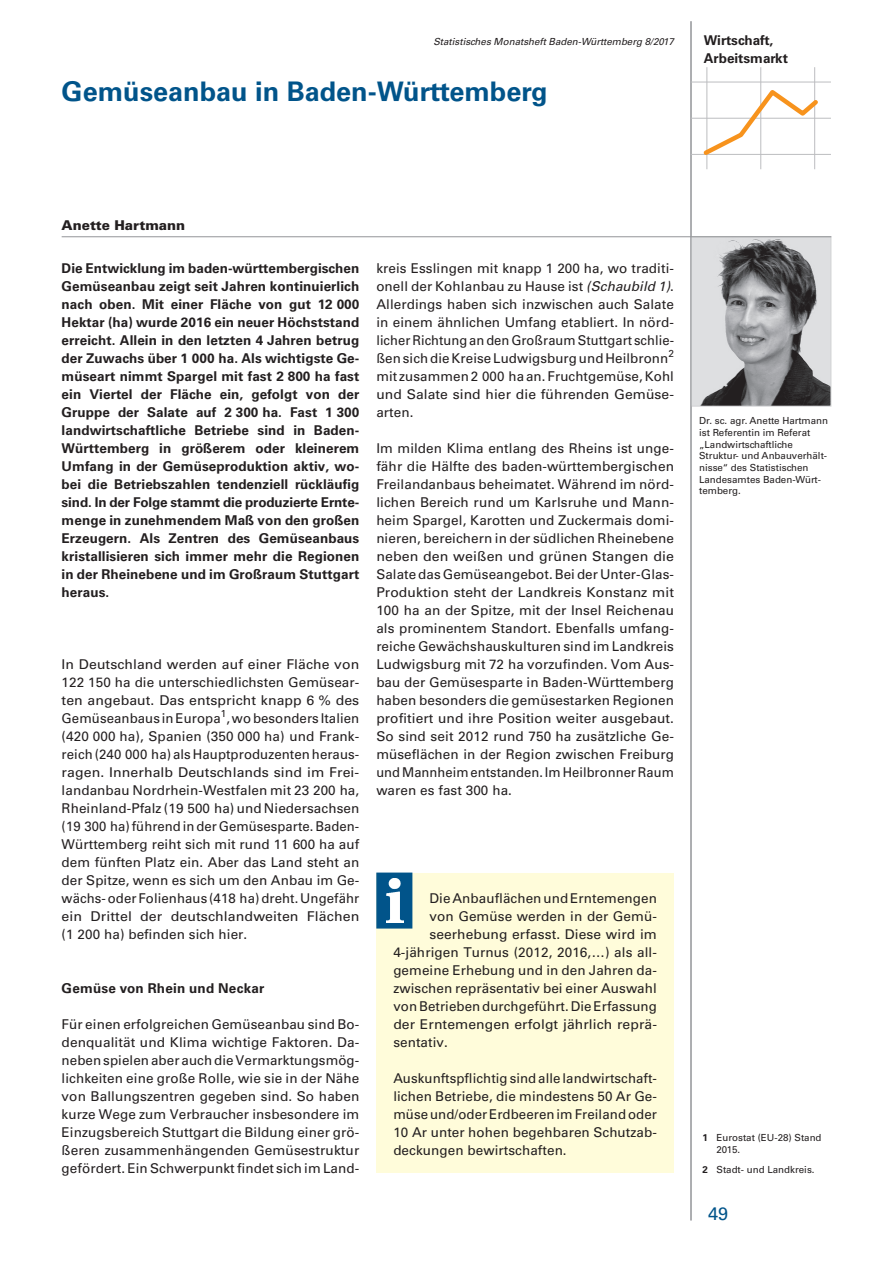
<style>
.page{position:relative;width:893px;height:1263px;background:#fff}
.page>*{position:absolute;margin:0;border:0;box-sizing:border-box;transform-origin:0 0}
.t1{font:700 27px "Univers";color:#01548a}
.t2{font:18px "Univers";color:#01548a}
.t3{font:13.5px/18px "Univers";letter-spacing:.005em;color:#231f20;text-align:justify}
.t4{font:700 13.5px/18px "Univers";letter-spacing:.005em;color:#231f20}
.t5{font:13.5px/18px "Univers";letter-spacing:.005em;color:#231f20;text-align:justify;scale:1.04 1}
.t6{font:900 13.5px "Univers";color:#231f20}
.t7{font:9.75px/11.7px "Univers";color:#231f20}
.t8{font:italic 9.75px "Univers";color:#231f20}
.s1{font-style:italic}
.s2{font-weight:700}
</style>
<div class="page">
<img style="left:693px;top:238px;width:136px;height:166px">
<div style="left:691px;top:236px;width:140px;height:170px;border:1px solid #d1d2d4"></div>
<hr style="left:62px;top:236px;width:769px;height:1px;background:#939598">
<hr style="left:691px;top:21px;width:1px;height:1199px;background:#939598">
<hr style="left:691px;top:82px;width:140px;height:1px;background:#bcbdc0">
<hr style="left:691px;top:118px;width:140px;height:1px;background:#bcbdc0">
<hr style="left:691px;top:154px;width:140px;height:1px;background:#bcbdc0">
<hr style="left:707px;top:67px;width:1px;height:102px;background:#bcbdc0">
<hr style="left:760px;top:67px;width:1px;height:102px;background:#bcbdc0">
<hr style="left:814px;top:67px;width:1px;height:102px;background:#bcbdc0">
<svg style="left:700px;top:86px;width:122px;height:73px"></svg>
<div style="left:376px;top:873px;width:298px;height:300px;background:#fffcda"></div>
<div style="left:376px;top:872px;width:36px;height:56px;background:#01548a;border:2px solid #01548a"></div>
<img style="left:386px;top:878px;width:17px;height:44px">
<p class="t8" style="left:433px;top:35px;width:242px">Statistisches Monatsheft Baden-Württemberg 8/2017</p>
<p class="t4" style="left:704px;top:31px;width:86px">Wirtschaft,<br>Arbeitsmarkt</p>
<h1 class="t1" style="left:62px;top:76px;width:488px">Gemüseanbau in Baden-Württemberg</h1>
<p class="t6" style="left:62px;top:216px;width:125px">Anette Hartmann</p>
<p class="t4" style="left:62px;top:259px;width:299px;text-align:justify">Die Entwicklung im baden-württembergischen Gemüseanbau zeigt seit Jahren kontinuierlich nach oben. Mit einer Fläche von gut 12 000<br>Hektar (ha) wurde 2016 ein neuer Höchststand erreicht. Allein in den letzten 4 Jahren betrug der Zuwachs über 1 000 ha. Als wichtigste Ge&shy;müseart nimmt Spargel mit fast 2 800 ha fast ein Viertel der Fläche ein, gefolgt von der Gruppe der Salate auf 2 300 ha. Fast 1 300 landwirtschaftliche Betriebe sind in Baden-Württemberg in größerem oder kleinerem Umfang in der Gemüseproduktion aktiv, wo&shy;bei die Betriebszahlen tendenziell rückläufig sind. In der Folge stammt die produzierte Ernte&shy;menge in zunehmendem Maß von den großen Erzeugern. Als Zentren des Gemüseanbaus kristallisieren sich immer mehr die Regionen in der Rheinebene und im Großraum Stuttgart heraus.</p>
<p class="t5" style="left:62px;top:655px;width:288px">In Deutschland werden auf einer Fläche von 122 150 ha die unterschiedlichsten Gemüsear&shy;ten angebaut. Das entspricht knapp 6 % des Gemüseanbaus in Europa<sup>1</sup>, wo besonders Italien (420 000 ha), Spanien (350 000 ha) und Frank&shy;reich (240 000 ha) als Hauptproduzenten heraus&shy;ragen. Innerhalb Deutschlands sind im Frei&shy;landanbau Nordrhein-Westfalen mit 23 200 ha, Rheinland-Pfalz (19 500 ha) und Niedersachsen (19 300 ha) führend in der Gemüsesparte. Baden-Württemberg reiht sich mit rund 11 600 ha auf dem fünften Platz ein. Aber das Land steht an der Spitze, wenn es sich um den Anbau im Ge&shy;wächs- oder Folienhaus (418 ha) dreht. Ungefähr ein Drittel der deutschlandweiten Flächen (1 200 ha) befinden sich hier.</p>
<p class="t4" style="left:62px;top:979px;width:204px">Gemüse von Rhein und Neckar</p>
<p class="t3" style="left:62px;top:1015px;width:299px">Für einen erfolgreichen Gemüseanbau sind Bo&shy;denqualität und Klima wichtige Faktoren. Da&shy;neben spielen aber auch die Vermarktungsmög&shy;lichkeiten eine große Rolle, wie sie in der Nähe von Ballungszentren gegeben sind. So haben kurze Wege zum Verbraucher insbesondere im Einzugsbereich Stuttgart die Bildung einer grö&shy;ßeren zusammenhängenden Gemüsestruktur gefördert. Ein Schwerpunkt findet sich im Land-</p>
<p class="t3" style="left:376px;top:259px;width:299px">kreis Esslingen mit knapp 1 200 ha, wo traditi&shy;onell der Kohlanbau zu Hause ist <span class="s1">(Schaubild 1)</span>.<br>Allerdings haben sich inzwischen auch Salate in einem ähnlichen Umfang etabliert. In nörd&shy;licher Richtung an den Großraum Stuttgart schlie&shy;ßen sich die Kreise Ludwigsburg und Heilbronn<sup>2 </sup>mit zusammen 2 000 ha an. Fruchtgemüse, Kohl und Salate sind hier die führenden Gemüse&shy;arten.</p>
<p class="t3" style="left:376px;top:439px;width:299px">Im milden Klima entlang des Rheins ist unge&shy;fähr die Hälfte des baden-württembergischen Freilandanbaus beheimatet. Während im nörd&shy;lichen Bereich rund um Karlsruhe und Mann&shy;heim Spargel, Karotten und Zuckermais domi&shy;nieren, bereichern in der südlichen Rheinebene neben den weißen und grünen Stangen die Salate das Gemüseangebot. Bei der Unter-Glas-Produktion steht der Landkreis Konstanz mit 100 ha an der Spitze, mit der Insel Reichenau als prominentem Standort. Ebenfalls umfang&shy;reiche Gewächshauskulturen sind im Landkreis Ludwigsburg mit 72 ha vorzufinden. Vom Aus&shy;bau der Gemüsesparte in Baden-Württemberg haben besonders die gemüsestarken Regionen profitiert und ihre Position weiter ausgebaut.<br>So sind seit 2012 rund 750 ha zusätzliche Ge&shy;müseflächen in der Region zwischen Freiburg und Mannheim entstanden. Im Heilbronner Raum waren es fast 300 ha.</p>
<p class="t3" style="left:429px;top:889px;width:229px">Die Anbauflächen und Erntemengen</p>
<p class="t3" style="left:429px;top:907px;width:229px">von Gemüse werden in der Gemü-</p>
<p class="t3" style="left:429px;top:925px;width:229px">seerhebung erfasst. Diese wird im</p>
<p class="t3" style="left:393px;top:943px;width:265px">4-jährigen Turnus (2012, 2016,…) als all-</p>
<p class="t3" style="left:393px;top:961px;width:265px">gemeine Erhebung und in den Jahren da-</p>
<p class="t3" style="left:393px;top:979px;width:265px">zwischen repräsentativ bei einer Auswahl</p>
<p class="t3" style="left:393px;top:997px;width:265px">von Betrieben durchgeführt. Die Erfassung</p>
<p class="t3" style="left:393px;top:1015px;width:265px">der Erntemengen erfolgt jährlich reprä-</p>
<p class="t3" style="left:393px;top:1033px;width:56px">sentativ.</p>
<p class="t3" style="left:393px;top:1069px;width:265px">Auskunftspflichtig sind alle landwirtschaft&shy;lichen Betriebe, die mindestens 50 Ar Ge&shy;müse und/oder Erdbeeren im Freiland oder 10 Ar unter hohen begehbaren Schutzab&shy;deckungen bewirtschaften.</p>
<p class="t7" style="left:699px;top:415px;width:131px">Dr. sc. agr. Anette Hartmann ist Referentin im Referat „Landwirtschaftliche<br>Struktur- und Anbauverhält&shy;nisse“ des Statistischen<br>Landesamtes Baden-Würt&shy;temberg.</p>
<p class="t7" style="left:716px;top:1132px;width:107px;text-indent:-14px"><span class="s2">1</span> Eurostat (EU-28) Stand<br>2015.</p>
<p class="t7" style="left:703px;top:1164px;width:113px"><span class="s2">2</span> Stadt- und Landkreis.</p>
<h2 class="t2" style="left:708px;top:1203px;width:22px">49</h2>
</div>
